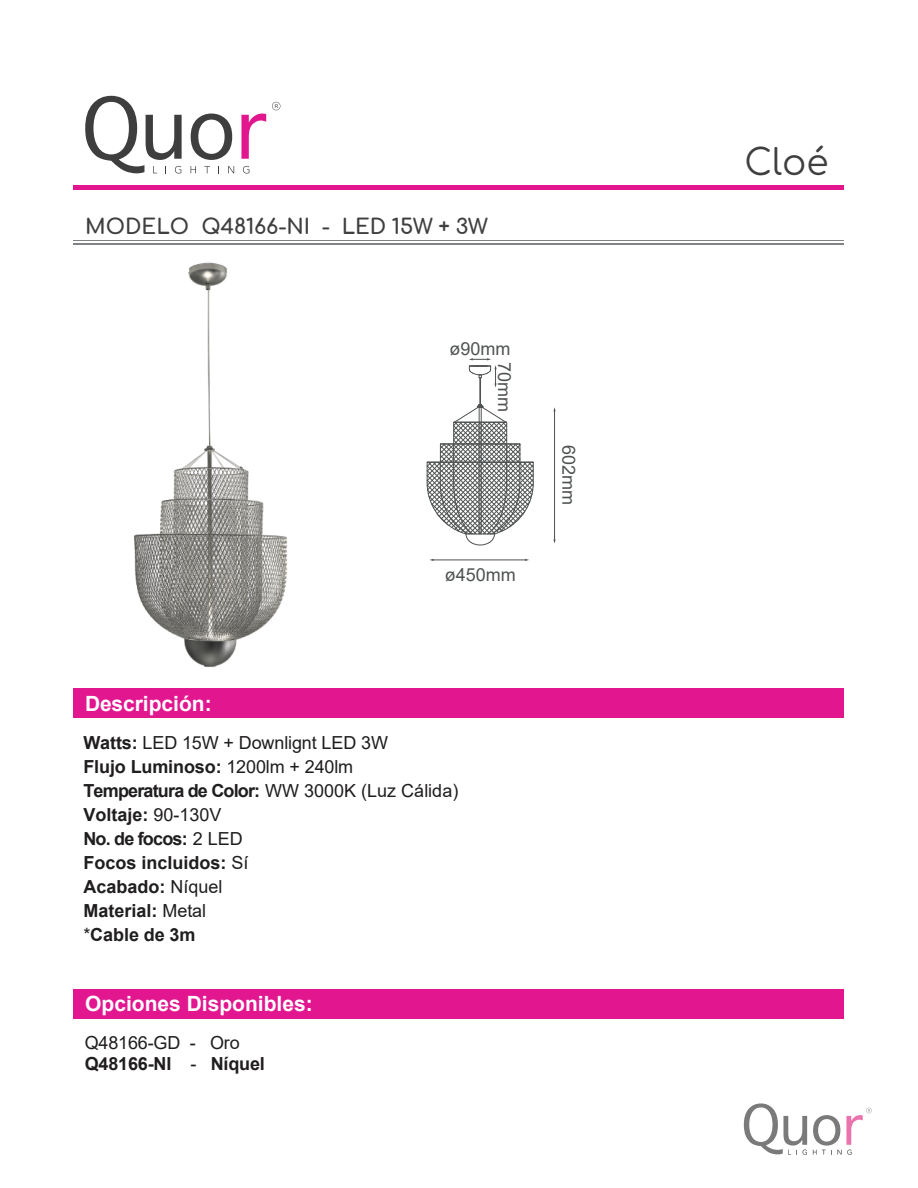
<style>
.page{position:relative;width:918px;height:1188px;background:#fff}
.page>*{position:absolute;margin:0;border:0;box-sizing:border-box;transform-origin:0 0}
.t1{font:36px "Comfortaa";color:#3f3f3f}
.t2{font:700 21px "Arial";color:#fff}
.t3{font:700 21px "Comfortaa";letter-spacing:-.01em;color:#3f3f3f}
.t4{font:700 18px/24px "Arial";letter-spacing:-.005em;color:#201d1e}
.t5{font:18px "Arial";color:#4f5252}
.s1{font-weight:400}
</style>
<div class="page">
<div style="left:74px;top:989px;width:770px;height:29px;background:#e2168f"></div>
<div style="left:74px;top:185px;width:770px;height:5px;background:#e2168f"></div>
<hr style="left:74px;top:243px;width:770px;height:2px;background:#808385">
<hr style="left:74px;top:240px;width:770px;height:1px;background:#808385">
<div style="left:74px;top:688px;width:770px;height:30px;background:#e2168f"></div>
<svg style="left:241px;top:114px;width:25px;height:45px"></svg>
<svg style="left:191px;top:114px;width:41px;height:46px"></svg>
<svg style="left:85px;top:96px;width:97px;height:78px"></svg>
<svg style="left:191px;top:166px;width:5px;height:7px"></svg>
<svg style="left:204px;top:166px;width:6px;height:7px"></svg>
<svg style="left:228px;top:166px;width:6px;height:7px"></svg>
<svg style="left:243px;top:166px;width:6px;height:8px"></svg>
<svg style="left:272px;top:102px;width:8px;height:8px"></svg>
<svg style="left:744px;top:1103px;width:63px;height:52px"></svg>
<svg style="left:813px;top:1108px;width:59px;height:47px"></svg>
<hr style="left:433px;top:560px;width:93px;height:1px;background:#4f5252">
<hr style="left:554px;top:411px;width:1px;height:129px;background:#4f5252">
<svg style="left:427px;top:358px;width:107px;height:188px"></svg>
<img style="left:134px;top:262px;width:154px;height:406px">
<p class="t3" style="left:85px;top:207px;width:404px">MODELO Q48166-NI - LED 15W + 3W</p>
<p class="t5" style="left:450px;top:336px;width:63px">ø90mm</p>
<p class="t5" style="left:517px;top:362px;width:52px;rotate:90deg">70mm</p>
<p class="t2" style="left:85px;top:688px;width:128px">Descripción:</p>
<p class="t5" style="left:445px;top:562px;width:73px">ø450mm</p>
<p class="t4" style="left:83px;top:731px;width:376px">Watts: <span class="s1">LED 15W + Downlignt LED 3W<br></span>Flujo Luminoso: <span class="s1">1200lm + 240lm<br></span>Temperatura de Color: <span class="s1">WW 3000K (Luz Cálida)<br></span>Voltaje: <span class="s1">90-130V<br></span>No. de focos: <span class="s1">2 LED<br></span>Focos incluidos: <span class="s1">Sí<br></span>Acabado: <span class="s1">Níquel<br></span>Material: <span class="s1">Metal<br>*</span>Cable de 3m</p>
<p class="t2" style="left:85px;top:989px;width:229px">Opciones Disponibles:</p>
<p class="t4" style="left:85px;top:1032px;width:182px;line-height:21.6px"><span class="s1">Q48166-GD - Oro<br></span>Q48166-NI <span class="s1">-</span> Níquel</p>
<p class="t5" style="left:581px;top:445px;width:62px;rotate:90deg">602mm</p>
<h1 class="t1" style="left:744px;top:129px;width:86px">Cloé</h1>
</div>
